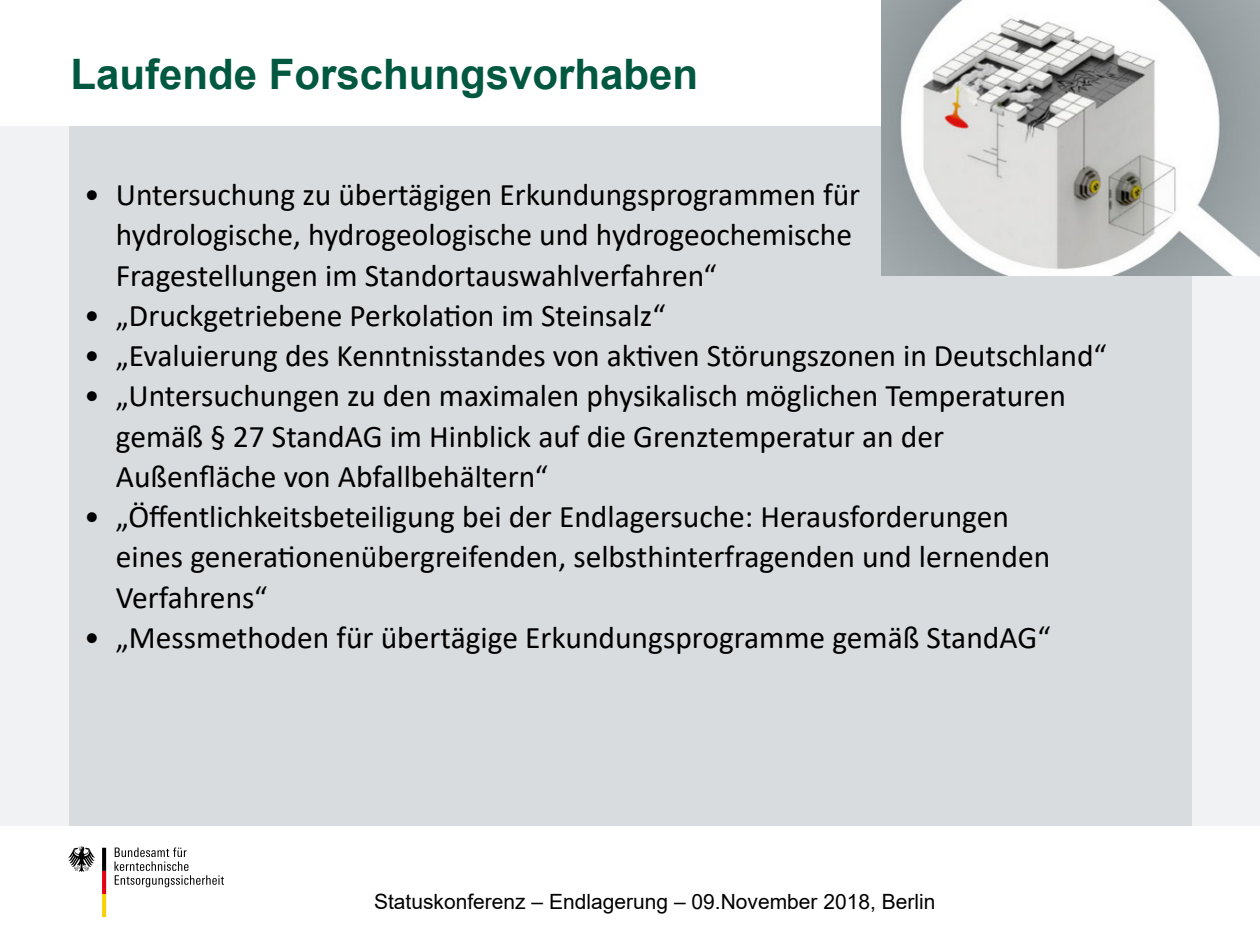
<style>
.page{position:relative;width:1260px;height:945px;background:#fff}
.page>*{position:absolute;margin:0;border:0;box-sizing:border-box;transform-origin:0 0}
.PP-Überschrift{font:700 42px "Arial";color:#005840}
.t1{font:31.5px/40.2px "Calibri";color:#000}
.t2{font:21px "Arial";color:#000}
</style>
<div class="page">
<svg style="left:68px;top:847px;width:27px;height:25px"></svg>
<svg style="left:102px;top:848px;width:4px;height:69px"></svg>
<svg style="left:115px;top:847px;width:109px;height:40px"></svg>
<div style="left:0;top:126px;width:1260px;height:699px;background:#f1f2f3"></div>
<div style="left:69px;top:126px;width:1123px;height:699px;background:#d9dcdf"></div>
<img style="left:882px;top:0;width:378px;height:276px">
<h2 class="PP-Überschrift" style="left:70px;top:45px;width:629px">Laufende Forschungsvorhaben</h2>
<p class="t1" style="left:116px;top:174px;width:746px;text-indent:-32px">• Untersuchung zu übertägigen Erkundungsprogrammen für hydrologische, hydrogeologische und hydrogeochemische<br>Fragestellungen im Standortauswahlverfahren“</p>
<p class="t1" style="left:84px;top:294px;width:583px">• „Druckgetriebene Perkolation im Steinsalz“</p>
<p class="t1" style="left:84px;top:335px;width:1024px">• „Evaluierung des Kenntnisstandes von aktiven Störungszonen in Deutschland“</p>
<p class="t1" style="left:116px;top:375px;width:952px;text-indent:-32px">• „Untersuchungen zu den maximalen physikalisch möglichen Temperaturen gemäß § 27 StandAG im Hinblick auf die Grenztemperatur an der<br>Außenfläche von Abfallbehältern“</p>
<p class="t1" style="left:116px;top:496px;width:936px;text-indent:-32px">• „Öffentlichkeitsbeteiligung bei der Endlagersuche: Herausforderungen eines generationenübergreifenden, selbsthinterfragenden und lernenden<br>Verfahrens“</p>
<p class="t1" style="left:84px;top:616px;width:968px">• „Messmethoden für übertägige Erkundungsprogramme gemäß StandAG“</p>
<p class="t2" style="left:374px;top:888px;width:563px">Statuskonferenz – Endlagerung – 09.November 2018, Berlin</p>
</div>
